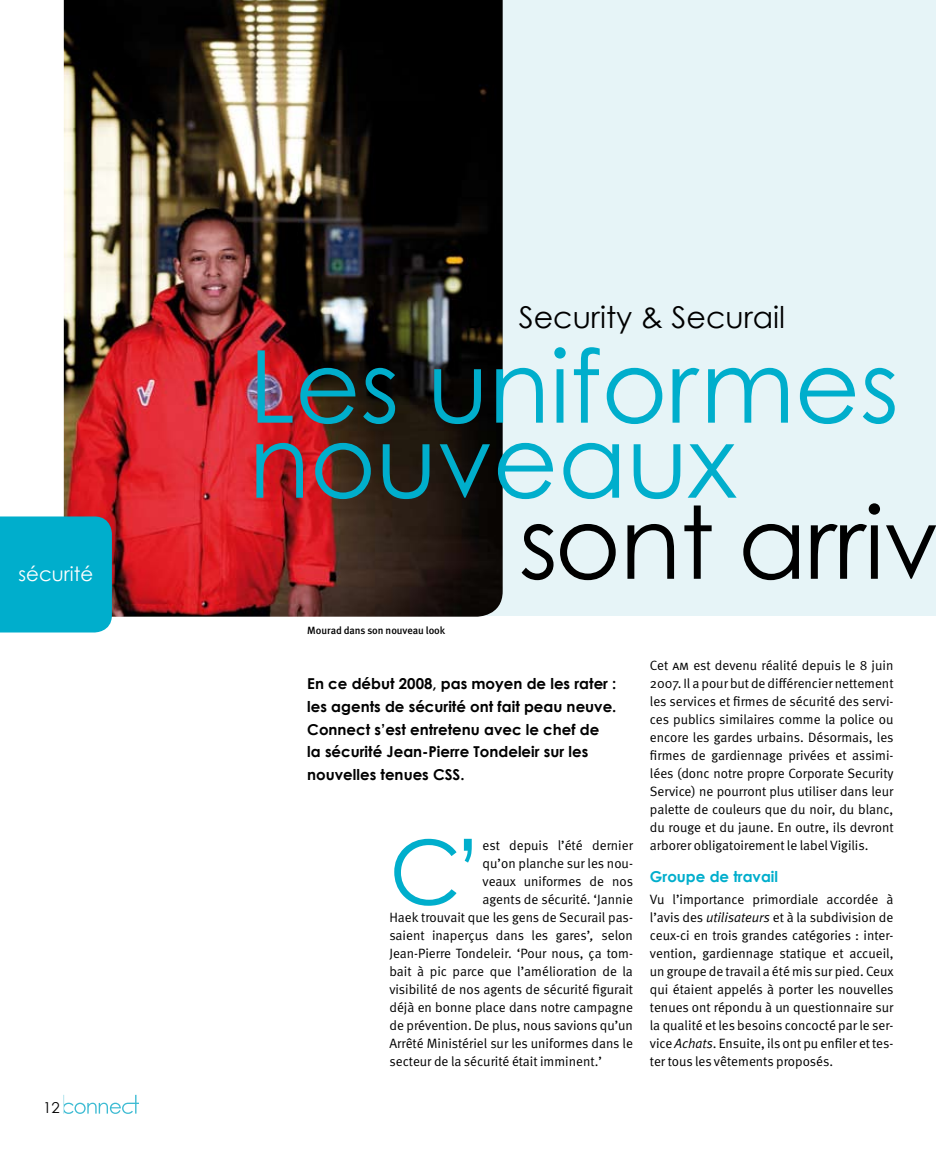
<style>
.page{position:relative;width:936px;height:1149px;background:#fff}
.page>*{position:absolute;margin:0;border:0;box-sizing:border-box;transform-origin:0 0}
.t1{font:100.5px/75px "Century Gothic";color:#00aecc}
.t2{font:100.5px "Century Gothic";letter-spacing:-.01em;color:#000}
.t3{font:88.65px "Century Gothic";color:#00aecc}
.t4{font:30px "Century Gothic";color:#000}
.t5{font:19.8px "Century Gothic";color:#fff}
.t6{font:700 15px/22.5px "Century Gothic";color:#000}
.t7{font:700 15px "Century Gothic";color:#00aecc}
.t8{font:15px "Century Gothic";color:#000}
.t9{font:13.5px/18px "Meta Normal";color:#000;text-align:justify}
.t10{font:500 10.5px "Meta";color:#000}
.s1{font-style:italic}
.s2{font-family:"Meta Normal Caps"}
</style>
<div class="page">
<div style="left:347px;top:0;width:588px;height:615px;background:#e6f4f7"></div>
<img style="left:64px;top:0;width:438px;height:616px">
<svg style="left:64px;top:1094px;width:75px;height:19px"></svg>
<div style="left:0;top:516px;width:112px;height:116px;background:#00aecc"></div>
<h3 class="t5" style="left:19px;top:561px;width:76px">sécurité</h3>
<p class="t8" style="left:43px;top:1098px;width:18px">12</p>
<h3 class="t4" style="left:466px;top:298px;width:320px">B- Security &amp; Securail</h3>
<h1 class="t1" style="left:249px;top:347px;width:652px">Les uniformes nouveaux</h1>
<p class="t10" style="left:307px;top:623px;width:139px">Mourad dans son nouveau look</p>
<h1 class="t2" style="left:519px;top:481px;width:421px">sont arriv</h1>
<p class="t6" style="left:307px;top:672px;width:311px">En ce début 2008, pas moyen de les rater : les agents de sécurité ont fait peau neuve.<br>Connect s’est entretenu avec le chef de la sécurité Jean-Pierre Tondeleir sur les nouvelles tenues CSS.</p>
<h2 class="t3" style="left:389px;top:817px;width:96px">C’</h2>
<p class="t9" style="left:482px;top:836px;width:152px">est depuis l’été dernier</p>
<p class="t9" style="left:482px;top:854px;width:152px">qu’on planche sur les nou-</p>
<p class="t9" style="left:482px;top:872px;width:152px">veaux uniformes de nos</p>
<p class="t9" style="left:482px;top:890px;width:152px">agents de sécurité. ‘Jannie</p>
<p class="t9" style="left:389px;top:908px;width:245px">Haek trouvait que les gens de Securail pas-</p>
<p class="t9" style="left:389px;top:926px;width:245px">saient inaperçus dans les gares’<span class="s1">,</span> selon</p>
<p class="t9" style="left:389px;top:944px;width:245px">Jean-Pierre Tondeleir. ‘Pour nous, ça tom-</p>
<p class="t9" style="left:389px;top:962px;width:245px">bait à pic parce que l’amélioration de la</p>
<p class="t9" style="left:389px;top:980px;width:245px">visibilité de nos agents de sécurité figurait</p>
<p class="t9" style="left:389px;top:998px;width:245px">déjà en bonne place dans notre campagne</p>
<p class="t9" style="left:389px;top:1016px;width:245px">de prévention. De plus, nous savions qu’un</p>
<p class="t9" style="left:389px;top:1034px;width:245px">Arrêté Ministériel sur les uniformes dans le</p>
<p class="t9" style="left:389px;top:1052px;width:214px">secteur de la sécurité était imminent.’</p>
<p class="t9" style="left:650px;top:656px;width:245px">Cet <span class="s2">am</span> est devenu réalité depuis le 8 juin 2007. I l a pour but de différencier nettement les services et firmes de sécurité des servi&shy;ces publics similaires comme la police ou encore les gardes urbains. Désormais, les firmes de gardiennage privées et assimi&shy;lées (donc notre propre Corporate Security Service) ne pourront plus utiliser dans leur palette de couleurs que du noir, du blanc, du rouge et du jaune. En outre, ils devront arborer obligatoirement le label Vigilis.</p>
<p class="t7" style="left:650px;top:866px;width:130px">Groupe de travail</p>
<p class="t9" style="left:650px;top:890px;width:245px">Vu l’importance primordiale accordée à l’avis des <span class="s1">utilisateurs</span> et à la subdivision de ceux-ci en trois grandes catégories : inter&shy;vention, gardiennage statique et accueil, un groupe de travail a été mis sur pied. Ceux qui étaient appelés à porter les nouvelles tenues ont répondu à un questionnaire sur la qualité et les besoins concocté par le ser&shy;vice <span class="s1">Achats</span>. Ensuite, ils ont pu enfiler et tes&shy;ter tous les vêtements proposés.</p>
</div>
